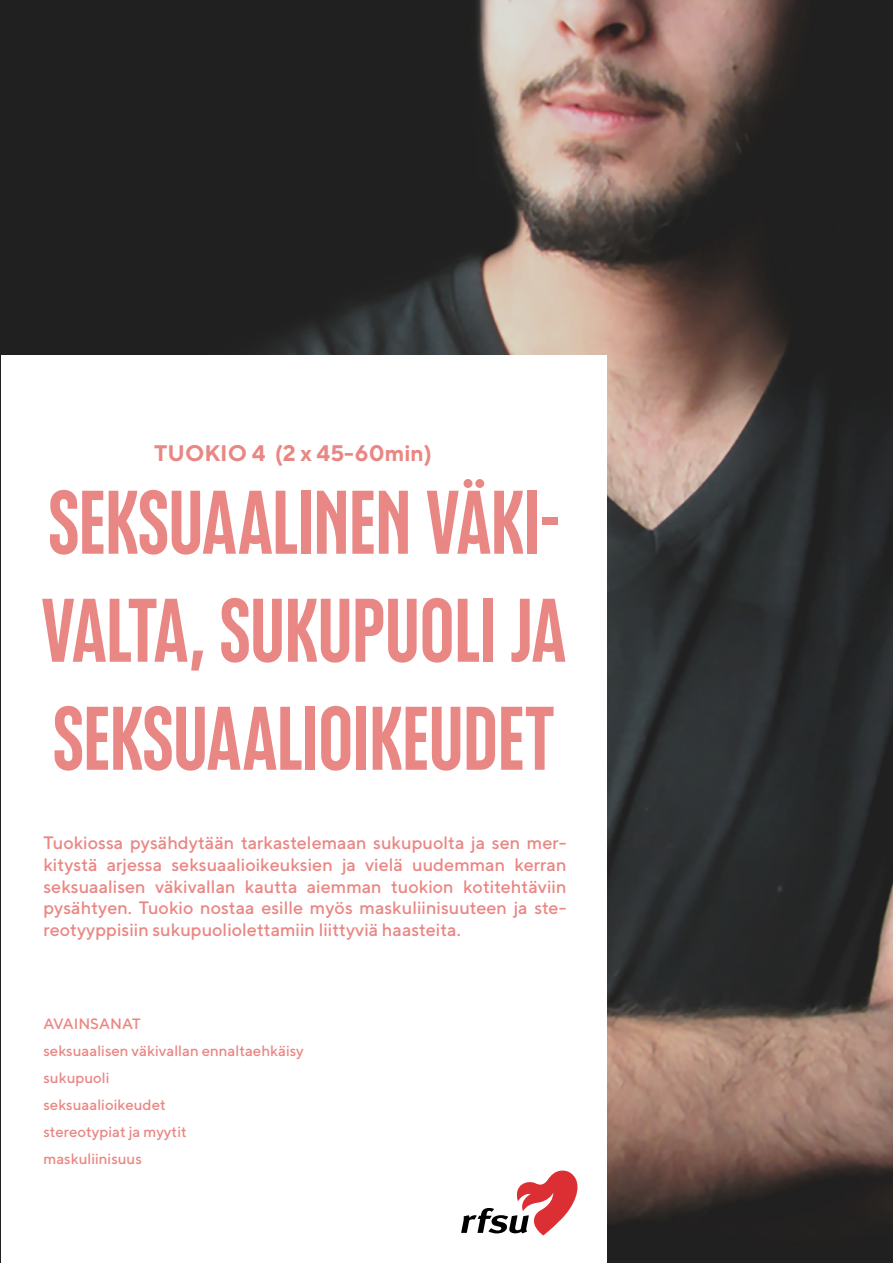
<style>
.page{position:relative;width:893px;height:1263px;background:#fff}
.page>*{position:absolute;margin:0;border:0;box-sizing:border-box;transform-origin:0 0}
.t1{font:90px/108px "RFSU Headline Big";color:#e98784;text-align:justify}
.t2{font:700 22.5px "TT Norms";color:#e98784}
.t3{font:500 18px/21.6px "TT Norms";color:#e98784;text-align:justify}
.t4{font:500 15px/27px "TT Norms";color:#e98784}
</style>
<div class="page">
<img style="left:0;top:0;width:893px;height:1263px">
<div style="left:1px;top:355px;width:606px;height:908px;background:#fff"></div>
<svg style="left:461px;top:1170px;width:117px;height:65px"></svg>
<p class="t2" style="left:154px;top:439px;width:279px">TUOKIO 4 (2 x 45-60min)</p>
<h1 class="t1" style="left:42px;top:468px;width:526px">SEKSUAALINEN VÄKI-VALTA, SUKUPUOLI JA SEKSUAALIOIKEUDET</h1>
<p class="t3" style="left:43px;top:832px;width:524px">Tuokiossa pysähdytään tarkastelemaan sukupuolta ja sen mer&shy;kitystä arjessa seksuaalioikeuksien ja vielä uudemman kerran seksuaalisen väkivallan kautta aiemman tuokion kotitehtäviin pysähtyen. Tuokio nostaa esille myös maskuliinisuuteen ja ste&shy;reotyyppisiin sukupuoliolettamiin liittyviä haasteita.</p>
<p class="t4" style="left:43px;top:1010px;width:262px">AVAINSANAT<br>seksuaalisen väkivallan ennaltaehkäisy sukupuoli<br>seksuaalioikeudet<br>stereotypiat ja myytit<br>maskuliinisuus</p>
</div>
